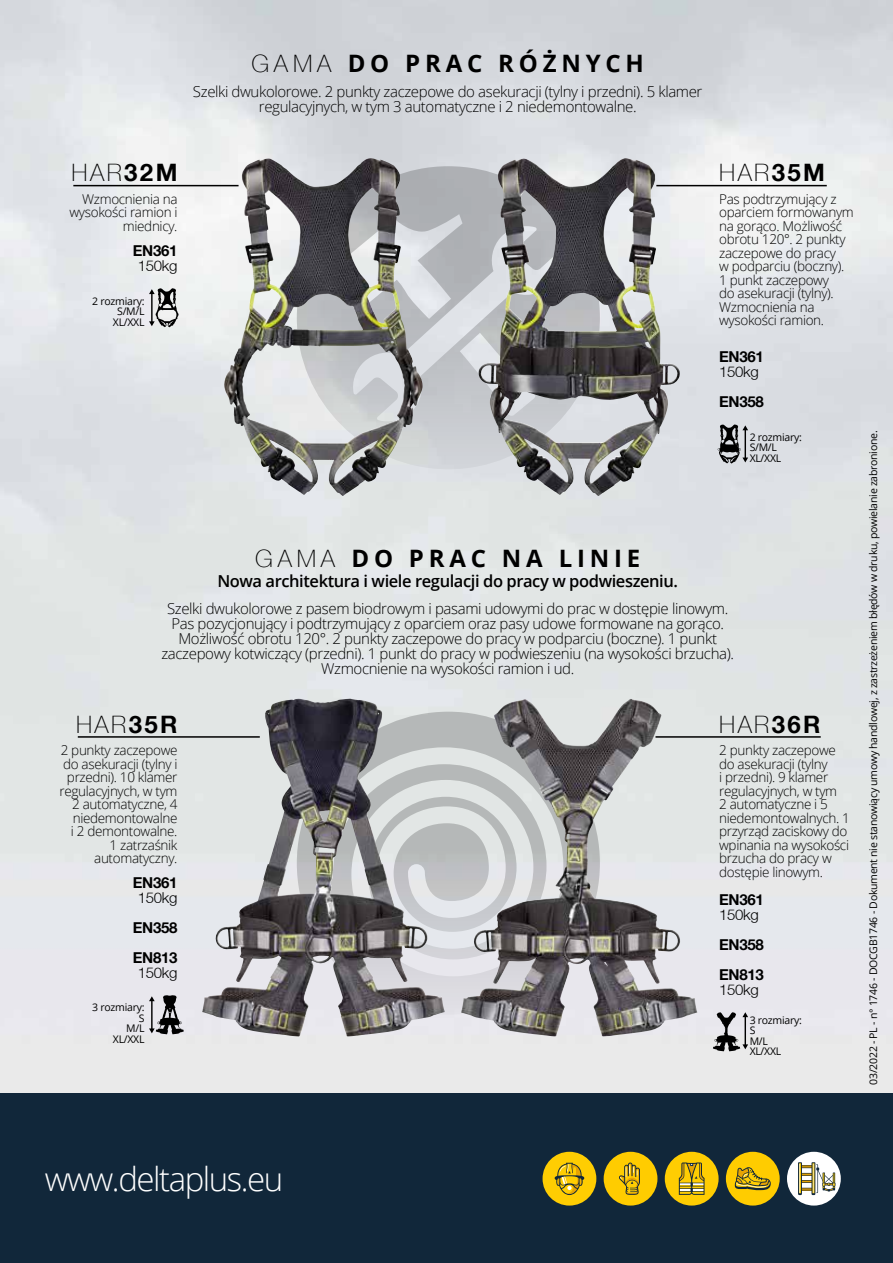
<style>
.page{position:relative;width:893px;height:1263px;background:#fff}
.page>*{position:absolute;margin:0;border:0;box-sizing:border-box;transform-origin:0 0}
.t1{font:300 33px "Open Sans";letter-spacing:-.045em;color:#fff}
.t2{font:700 24px "Open Sans";letter-spacing:.2em;color:#000}
.t3{font:100 24px "Helvetica Neue LT";letter-spacing:.1em;color:#000}
.t4{font:600 16.5px "Open Sans";letter-spacing:-.025em;color:#000}
.t5{font:300 15px/15px "Open Sans";letter-spacing:-.025em;color:#000;text-align:center}
.t6{font:700 15px/30px "Helvetica Neue LT";letter-spacing:-.02em;color:#000}
.t7{font:300 15px "Helvetica Neue LT";letter-spacing:-.02em;color:#000}
.t8{font:300 13.5px/13.5px "Open Sans";letter-spacing:-.025em;color:#000;text-align:right}
.t9{font:10.5px/10.5px "Open Sans";letter-spacing:-.025em;color:#000;text-align:right}
.s1{font-family:"Helvetica Neue LT";font-weight:100}
.s2{font-weight:700}
</style>
<div class="page">
<img style="left:0;top:0;width:893px;height:1093px">
<div style="left:0;top:1093px;width:893px;height:170px;background:#11273a"></div>
<div style="left:543px;top:1152px;width:53px;height:53px;background:#ffcd02;border-radius:50%"></div>
<svg style="left:555px;top:1163px;width:29px;height:32px"></svg>
<div style="left:726px;top:1152px;width:54px;height:53px;background:#fc0;border-radius:50%"></div>
<svg style="left:735px;top:1167px;width:36px;height:23px"></svg>
<div style="left:604px;top:1152px;width:53px;height:53px;background:#fc0;border-radius:50%"></div>
<svg style="left:619px;top:1162px;width:21px;height:33px"></svg>
<div style="left:665px;top:1152px;width:54px;height:53px;background:#ffcd02;border-radius:50%"></div>
<svg style="left:679px;top:1162px;width:25px;height:33px"></svg>
<div style="left:787px;top:1152px;width:54px;height:53px;background:#fff;border-radius:50%"></div>
<svg style="left:798px;top:1162px;width:37px;height:33px"></svg>
<svg style="left:297px;top:166px;width:303px;height:303px;background:#b1b3b4"></svg>
<svg style="left:297px;top:712px;width:303px;height:303px;background:#a8a8aa"></svg>
<img style="left:224px;top:158px;width:146px;height:247px">
<img style="left:214px;top:699px;width:135px;height:283px">
<img style="left:478px;top:158px;width:148px;height:246px">
<img style="left:494px;top:699px;width:137px;height:223px">
<hr style="left:78px;top:736px;width:182px;height:2px;background:#000">
<hr style="left:655px;top:736px;width:166px;height:2px;background:#000">
<hr style="left:73px;top:185px;width:166px;height:1px;background:#000">
<hr style="left:656px;top:185px;width:171px;height:1px;background:#000">
<svg style="left:149px;top:289px;width:6px;height:37px"></svg>
<svg style="left:155px;top:287px;width:26px;height:42px"></svg>
<svg style="left:149px;top:996px;width:6px;height:37px"></svg>
<svg style="left:155px;top:994px;width:31px;height:42px"></svg>
<svg style="left:743px;top:425px;width:5px;height:37px"></svg>
<svg style="left:718px;top:423px;width:25px;height:42px"></svg>
<svg style="left:742px;top:1012px;width:6px;height:37px"></svg>
<svg style="left:712px;top:1011px;width:30px;height:42px"></svg>
<h2 class="t2" style="left:251px;top:46px;width:394px"><span class="s1">GAMA</span> DO PRAC RÓŻNYCH</h2>
<p class="t5" style="left:193px;top:84px;width:511px">Szelki dwukolorowe. 2 punkty zaczepowe do asekuracji (tylny i przedni). 5 klamer regulacyjnych, w tym 3 automatyczne i 2 niedemontowalne.</p>
<h2 class="t3" style="left:72px;top:159px;width:107px">HAR<span class="s2">32M</span></h2>
<p class="t8" style="left:70px;top:192px;width:109px">Wzmocnienia na wysokości ramion i miednicy.</p>
<p class="t6" style="left:133px;top:236px;width:46px">EN361</p>
<p class="t7" style="left:138px;top:257px;width:41px">150kg</p>
<p class="t9" style="left:92px;top:295px;width:54px">2 rozmiary:<br>S/M/L<br>XL/XXL</p>
<h2 class="t2" style="left:255px;top:541px;width:387px"><span class="s1">GAMA</span> DO PRAC NA LINIE</h2>
<p class="t4" style="left:217px;top:569px;width:462px">Nowa architektura i wiele regulacji do pracy w podwieszeniu.</p>
<h2 class="t3" style="left:719px;top:159px;width:107px">HAR<span class="s2">35M</span></h2>
<p class="t8" style="left:719px;top:192px;width:136px;text-align:left">Pas podtrzymujący z oparciem formowanym na gorąco. Możliwość obrotu 120°. 2 punkty zaczepowe do pracy<br>w podparciu (boczny).<br>1 punkt zaczepowy<br>do asekuracji (tylny).<br>Wzmocnienia na wysokości ramion.</p>
<p class="t6" style="left:719px;top:342px;width:46px">EN361</p>
<p class="t7" style="left:719px;top:363px;width:41px">150kg</p>
<p class="t6" style="left:719px;top:387px;width:46px">EN358</p>
<p class="t9" style="left:750px;top:431px;width:54px;text-align:left">2 rozmiary:<br>S/M/L<br>XL/XXL</p>
<p class="t5" style="left:161px;top:600px;width:574px">Szelki dwukolorowe z pasem biodrowym i pasami udowymi do prac w dostępie linowym.<br>Pas pozycjonujący i podtrzymujący z oparciem oraz pasy udowe formowane na gorąco.<br>Możliwość obrotu 120°. 2 punkty zaczepowe do pracy w podparciu (boczne). 1 punkt zaczepowy kotwiczący (przedni). 1 punkt do pracy w podwieszeniu (na wysokości brzucha).<br>Wzmocnienie na wysokości ramion i ud.</p>
<h2 class="t3" style="left:76px;top:711px;width:103px">HAR<span class="s2">35R</span></h2>
<p class="t8" style="left:59px;top:743px;width:120px">2 punkty zaczepowe do asekuracji (tylny i przedni). 10 klamer regulacyjnych, w tym<br>2 automatyczne, 4 niedemontowalne<br>i 2 demontowalne.<br>1 zatrzaśnik automatyczny.</p>
<p class="t6" style="left:133px;top:867px;width:46px">EN361</p>
<p class="t7" style="left:138px;top:889px;width:41px">150kg</p>
<p class="t6" style="left:133px;top:912px;width:46px">EN358<br>EN813</p>
<p class="t7" style="left:138px;top:964px;width:41px">150kg</p>
<p class="t9" style="left:92px;top:1002px;width:54px">3 rozmiary:<br>S<br>M/L<br>XL/XXL</p>
<h2 class="t3" style="left:719px;top:711px;width:103px">HAR<span class="s2">36R</span></h2>
<p class="t8" style="left:719px;top:743px;width:132px;text-align:left">2 punkty zaczepowe do asekuracji (tylny<br>i przedni). 9 klamer regulacyjnych, w tym<br>2 automatyczne i 5 niedemontowalnych. 1 przyrząd zaciskowy do wpinania na wysokości brzucha do pracy w dostępie linowym.</p>
<p class="t6" style="left:719px;top:884px;width:46px">EN361</p>
<p class="t7" style="left:719px;top:906px;width:41px">150kg</p>
<p class="t6" style="left:719px;top:929px;width:46px">EN358<br>EN813</p>
<p class="t7" style="left:719px;top:981px;width:41px">150kg</p>
<p class="t9" style="left:750px;top:1014px;width:54px;text-align:left">3 rozmiary:<br>S<br>M/L<br>XL/XXL</p>
<p class="t9" style="left:868px;top:1085px;width:656px;rotate:-90deg">03/2022 - PL - n° 1746 - DOCGB1746 - Dokument nie stanowiący umowy handlowej, z zastrzeżeniem błędów w druku, powielanie zabronione.</p>
<h1 class="t1" style="left:45px;top:1157px;width:240px">www.deltaplus.eu</h1>
</div>
